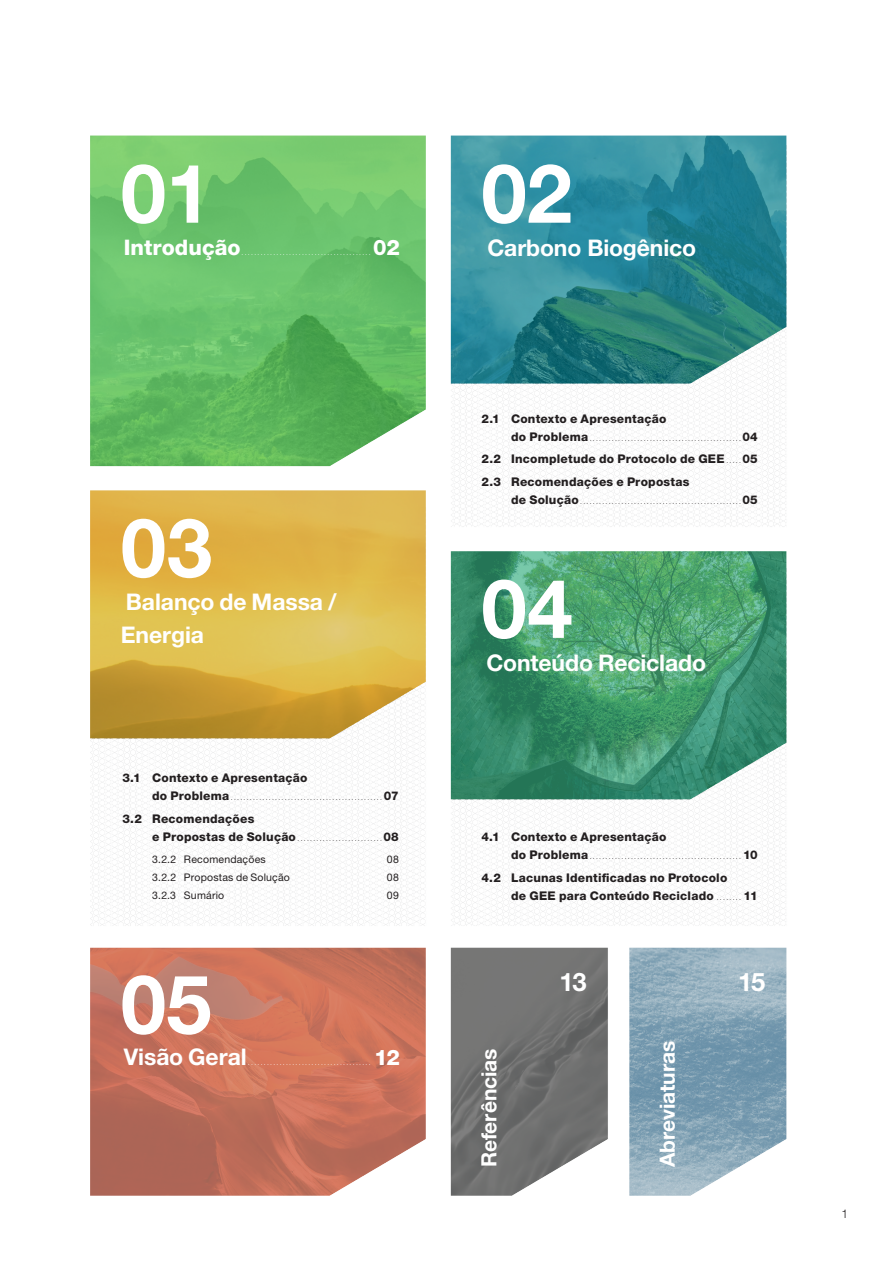
<style>
.page{position:relative;width:893px;height:1263px;background:#fff}
.page>*{position:absolute;margin:0;border:0;box-sizing:border-box;transform-origin:0 0}
.TOC_SMALL_SMALL{font:700 81.75px "Helvetica Neue LT Std";color:#fff}
.t1{font:700 25.5px "Helvetica Neue LT Std";color:#fff}
.TOC_SMALL_SMALL-2{font:700 22.95px/33px "Helvetica Neue LT Std";letter-spacing:-.005em;color:#fff}
.TOC_SMALL{font:700 22.95px "Helvetica Neue LT Std";letter-spacing:-.005em;color:#fff}
.TOC_SMALL-2{font:800 21.45px "Helvetica Neue LT Std";color:#fff}
.t2{font:700 21px "Helvetica Neue LT Std";letter-spacing:-.005em;color:#fff}
.TOC_SMALL-3{font:800 12px/18px "Helvetica Neue LT Std";letter-spacing:.015em;color:#231f20}
.t3{font:300 12px "Helvetica Neue LT Std";color:#231f20}
.TOC_SMALL_SMALL-3{font:10.5px "Helvetica Neue LT Std";letter-spacing:.02em;color:#231f20}
.TOC_SMALL-4{font:100 9px "Helvetica Neue LT Std";color:#231f20}
.TOC_SMALL-5{font:100 9px "Helvetica Neue LT Std";color:#fff}
.s1{font-weight:800;font-size:12px}
.s2{font-weight:100;font-size:9px}
</style>
<div class="page">
<img style="left:90px;top:135px;width:697px;height:1061px">
<p class="TOC_SMALL_SMALL" style="left:121px;top:143px;width:92px">01</p>
<p class="TOC_SMALL-2" style="left:124px;top:235px;width:118px">Introdução</p>
<p class="TOC_SMALL-2" style="left:373px;top:235px;width:28px">02</p>
<p class="TOC_SMALL-5" style="left:241px;top:247px;width:131px">.........................................</p>
<p class="TOC_SMALL_SMALL" style="left:121px;top:497px;width:93px">03</p>
<p class="TOC_SMALL_SMALL-2" style="left:121px;top:585px;width:217px">Balanço de Massa /<br>Energia</p>
<p class="TOC_SMALL-3" style="left:122px;top:769px;width:187px">3.1 Contexto e Apresentação</p>
<p class="TOC_SMALL-4" style="left:152px;top:792px;width:248px"><span class="s1">do Problema</span>................................................<span class="s1">07</span></p>
<p class="TOC_SMALL-3" style="left:122px;top:809px;width:133px">3.2 Recomendações</p>
<p class="TOC_SMALL-4" style="left:152px;top:832px;width:248px"><span class="s1">e Propostas de Solução</span>...........................<span class="s1">08</span></p>
<p class="TOC_SMALL_SMALL-3" style="left:152px;top:853px;width:115px">3.2.2 Recomendações</p>
<p class="TOC_SMALL_SMALL-3" style="left:387px;top:853px;width:13px">08</p>
<p class="TOC_SMALL_SMALL-3" style="left:152px;top:871px;width:139px">3.2.2 Propostas de Solução</p>
<p class="TOC_SMALL_SMALL-3" style="left:387px;top:871px;width:13px">08</p>
<p class="TOC_SMALL_SMALL-3" style="left:152px;top:889px;width:74px">3.2.3 Sumário</p>
<p class="TOC_SMALL_SMALL-3" style="left:387px;top:889px;width:13px">09</p>
<p class="TOC_SMALL_SMALL" style="left:121px;top:954px;width:92px">05</p>
<p class="TOC_SMALL" style="left:124px;top:1043px;width:124px">Visão Geral</p>
<p class="TOC_SMALL-2" style="left:374px;top:1045px;width:27px">12</p>
<p class="TOC_SMALL-5" style="left:248px;top:1057px;width:125px">.......................................</p>
<p class="TOC_SMALL_SMALL" style="left:481px;top:143px;width:92px">02</p>
<p class="TOC_SMALL_SMALL-2" style="left:487px;top:230px;width:210px">Carbono Biogênico</p>
<p class="TOC_SMALL-3" style="left:481px;top:410px;width:187px">2.1 Contexto e Apresentação</p>
<p class="TOC_SMALL-4" style="left:511px;top:433px;width:248px"><span class="s1">do Problema</span>................................................<span class="s1">04</span></p>
<p class="TOC_SMALL-3" style="left:481px;top:450px;width:278px">2.2 Incompletude do Protocolo de GEE<span class="s2">.....</span>05</p>
<p class="TOC_SMALL-3" style="left:481px;top:472px;width:210px">2.3 Recomendações e Propostas</p>
<p class="TOC_SMALL-4" style="left:511px;top:495px;width:248px"><span class="s1">de Solução</span>...................................................<span class="s1">05</span></p>
<p class="TOC_SMALL_SMALL" style="left:481px;top:558px;width:93px">04</p>
<p class="TOC_SMALL_SMALL-2" style="left:487px;top:646px;width:221px">Conteúdo Reciclado</p>
<p class="TOC_SMALL-3" style="left:481px;top:828px;width:187px">4.1 Contexto e Apresentação</p>
<p class="TOC_SMALL-4" style="left:511px;top:851px;width:248px"><span class="s1">do Problema</span>................................................<span class="s1">10</span></p>
<p class="TOC_SMALL-3" style="left:511px;top:868px;width:248px;text-indent:-30px">4.2 Lacunas Identificadas no Protocolo<br>de GEE para Conteúdo Reciclado <span class="s2">........</span> 11</p>
<p class="t1" style="left:560px;top:966px;width:29px">13</p>
<p class="t1" style="left:738px;top:966px;width:29px">15</p>
<p class="t2" style="left:476px;top:1167px;width:120px;rotate:-90deg">Referências</p>
<p class="t2" style="left:654px;top:1167px;width:128px;rotate:-90deg">Abreviaturas</p>
<h3 class="t3" style="left:841px;top:1207px;width:8px">1</h3>
</div>
